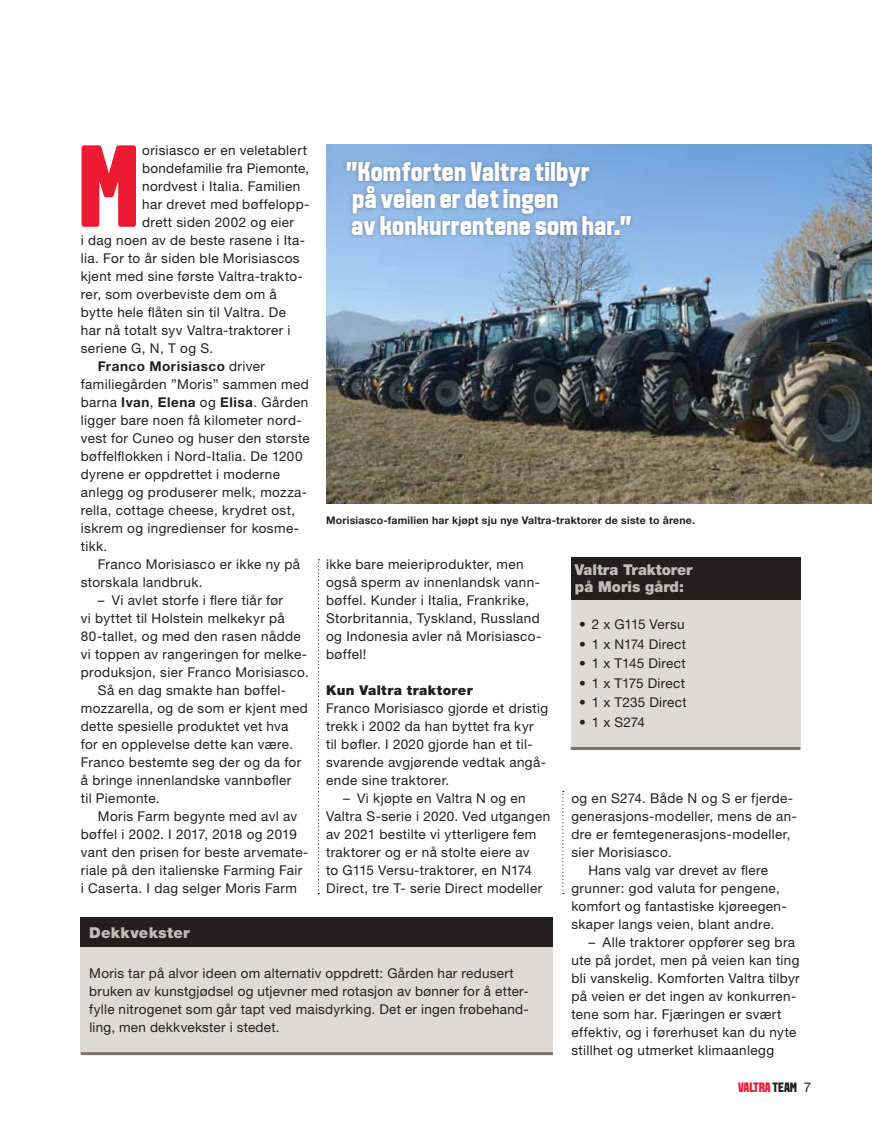
<style>
.page{position:relative;width:872px;height:1127px;background:#fff}
.page>*{position:absolute;margin:0;border:0;box-sizing:border-box;transform-origin:0 0}
.t1{font:800 116.4px "VALTRA Aveny T";color:#ed1a33}
.t2{font:800 27px/27px "VALTRA Aveny T";letter-spacing:.01em;color:#fff}
.t3{font:900 15px/16.5px "Helvetica Neue LT Std";color:#c2bcb9}
.t4{font:900 15px "Helvetica Neue LT Std";letter-spacing:.02em;color:#c2bcb9}
.t5{font:13.5px/18px "Helvetica Neue LT Std";letter-spacing:.03em;color:#231f20}
.t6{font:700 13.5px "Helvetica Neue LT Std";letter-spacing:.04em;color:#231f20}
.t7{font:900 13.5px "Helvetica Neue LT Std";letter-spacing:.03em;color:#231f20}
.t8{font:13.5px "Helvetica Neue LT Std";letter-spacing:-.005em;color:#231f20}
.t9{font:13.5px "Helvetica Neue LT Std";letter-spacing:.005em;color:#231f20}
.t10{font:13.5px "Helvetica Neue LT Std";letter-spacing:-.02em;color:#231f20}
.t11{font:800 13.5px "VALTRA Aveny T";letter-spacing:-.01em;color:#ed1a33}
.t12{font:700 10.5px "Helvetica Neue LT Std";letter-spacing:.02em;color:#231f20}
.s1{font-weight:400}
.s2{font-weight:700}
.s3{color:#231f20}
.s4{font-family:"Helvetica Neue LT Std";font-weight:400;color:#231f20}
</style>
<div class="page">
<img style="left:326px;top:145px;width:546px;height:359px">
<div style="left:342px;top:157px;width:293px;height:82px;background:#231f20;opacity:.3"></div>
<div style="left:570px;top:557px;width:230px;height:43px;background:#231f20"></div>
<div style="left:570px;top:600px;width:230px;height:148px;background:#dedad8"></div>
<hr style="left:570px;top:747px;width:230px;height:3px;background:#7d726d">
<div style="left:81px;top:917px;width:472px;height:30px;background:#231f20"></div>
<div style="left:81px;top:947px;width:472px;height:106px;background:#dedad8"></div>
<hr style="left:81px;top:1052px;width:472px;height:3px;background:#7d726d">
<svg style="left:318px;top:559px;width:1px;height:335px"></svg>
<svg style="left:562px;top:791px;width:2px;height:103px"></svg>
<h1 class="t1" style="left:78px;top:110px;width:56px">M</h1>
<p class="t5" style="left:142px;top:141px;width:166px">orisiasco er en veletablert</p>
<h2 class="t2" style="left:346px;top:158px;width:286px">”Komforten Valtra tilbyr<br>på veien er det ingen<br>av konkurrentene som har.”</h2>
<p class="t5" style="left:142px;top:159px;width:169px">bondefamilie fra Piemonte,</p>
<p class="t5" style="left:142px;top:177px;width:160px">nordvest i Italia. Familien</p>
<p class="t5" style="left:142px;top:195px;width:167px">har drevet med bøffelopp-</p>
<p class="t5" style="left:142px;top:213px;width:153px">drett siden 2002 og eier</p>
<p class="t5" style="left:81px;top:231px;width:226px">i dag noen av de beste rasene i Ita-</p>
<p class="t5" style="left:81px;top:249px;width:220px">lia. For to år siden ble Morisiascos</p>
<p class="t5" style="left:81px;top:267px;width:222px">kjent med sine første Valtra-trakto-</p>
<p class="t5" style="left:81px;top:285px;width:197px">rer, som overbeviste dem om å</p>
<p class="t5" style="left:81px;top:303px;width:207px">bytte hele flåten sin til Valtra. De</p>
<p class="t5" style="left:81px;top:321px;width:211px">har nå totalt syv Valtra-traktorer i</p>
<p class="t5" style="left:81px;top:339px;width:134px">seriene G, N, T og S.</p>
<p class="t6" style="left:98px;top:358px;width:169px">Franco Morisiasco <span class="s1">driver</span></p>
<p class="t5" style="left:81px;top:375px;width:229px">familiegården ”Moris” sammen med</p>
<p class="t5" style="left:81px;top:393px;width:229px">barna <span class="s2">Ivan</span>, <span class="s2">Elena</span> og <span class="s2">Elisa</span>. Gården</p>
<p class="t5" style="left:81px;top:411px;width:222px">ligger bare noen få kilometer nord-</p>
<p class="t5" style="left:81px;top:429px;width:230px">vest for Cuneo og huser den største</p>
<p class="t5" style="left:81px;top:447px;width:223px">bøffelflokken i Nord-Italia. De 1200</p>
<p class="t5" style="left:81px;top:465px;width:201px">dyrene er oppdrettet i moderne</p>
<p class="t5" style="left:81px;top:483px;width:226px">anlegg og produserer melk, mozza-</p>
<p class="t5" style="left:81px;top:501px;width:216px">rella, cottage cheese, krydret ost,</p>
<p class="t5" style="left:81px;top:519px;width:220px">iskrem og ingredienser for kosme-</p>
<p class="t5" style="left:81px;top:537px;width:28px">tikk.</p>
<p class="t5" style="left:98px;top:555px;width:204px">Franco Morisiasco er ikke ny på</p>
<p class="t5" style="left:81px;top:573px;width:123px">storskala landbruk.</p>
<p class="t5" style="left:98px;top:591px;width:187px">– Vi avlet storfe i flere tiår før</p>
<p class="t5" style="left:81px;top:609px;width:205px">vi byttet til Holstein melkekyr på</p>
<p class="t5" style="left:81px;top:627px;width:221px">80-tallet, og med den rasen nådde</p>
<p class="t5" style="left:81px;top:645px;width:228px">vi toppen av rangeringen for melke-</p>
<p class="t5" style="left:81px;top:663px;width:229px">produksjon, sier Franco Morisiasco.</p>
<p class="t5" style="left:98px;top:681px;width:190px">Så en dag smakte han bøffel-</p>
<p class="t5" style="left:81px;top:699px;width:228px">mozzarella, og de som er kjent med</p>
<p class="t5" style="left:81px;top:717px;width:209px">dette spesielle produktet vet hva</p>
<p class="t5" style="left:81px;top:735px;width:214px">for en opplevelse dette kan være.</p>
<p class="t5" style="left:81px;top:753px;width:222px">Franco bestemte seg der og da for</p>
<p class="t5" style="left:81px;top:771px;width:212px">å bringe innenlandske vannbøfler</p>
<p class="t5" style="left:81px;top:789px;width:80px">til Piemonte.</p>
<p class="t5" style="left:98px;top:807px;width:201px">Moris Farm begynte med avl av</p>
<p class="t5" style="left:81px;top:825px;width:218px">bøffel i 2002. I 2017, 2018 og 2019</p>
<p class="t5" style="left:81px;top:843px;width:229px">vant den prisen for beste arvemate-</p>
<p class="t5" style="left:81px;top:861px;width:223px">riale på den italienske Farming Fair</p>
<p class="t5" style="left:81px;top:879px;width:218px">i Caserta. I dag selger Moris Farm</p>
<p class="t12" style="left:326px;top:514px;width:370px">Morisiasco-familien har kjøpt sju nye Valtra-traktorer de siste to årene.</p>
<p class="t5" style="left:326px;top:555px;width:217px">ikke bare meieriprodukter, men også sperm av innenlandsk vann&shy;bøffel. Kunder i Italia, Frankrike,<br>Storbritannia, Tyskland, Russland og Indonesia avler nå Morisiasco&shy;bøffel!</p>
<p class="t7" style="left:326px;top:682px;width:148px">Kun Valtra traktorer</p>
<p class="t5" style="left:326px;top:699px;width:224px">Franco Morisiasco gjorde et dristig trekk i 2002 da han byttet fra kyr<br>til bøfler. I 2020 gjorde han et til&shy;svarende avgjørende vedtak angå&shy;ende sine traktorer.</p>
<p class="t5" style="left:326px;top:789px;width:225px;text-indent:17px">– Vi kjøpte en Valtra N og en Valtra S-serie i 2020. Ved utgangen av 2021 bestilte vi ytterligere fem traktorer og er nå stolte eiere av<br>to G115 Versu-traktorer, en N174<br>Direct, tre T- serie Direct modeller</p>
<p class="t5" style="left:571px;top:789px;width:223px">og en S274. Både N og S er fjerde-</p>
<p class="t3" style="left:575px;top:562px;width:119px">Valtra Traktorer på Moris gård:</p>
<p class="t10" style="left:579px;top:616px;width:107px">• 2 x G115 Versu</p>
<p class="t8" style="left:579px;top:636px;width:108px">• 1 x N174 Direct</p>
<p class="t5" style="left:579px;top:654px;width:108px">• 1 x T145 Direct</p>
<p class="t9" style="left:579px;top:675px;width:107px">• 1 x T175 Direct</p>
<p class="t5" style="left:579px;top:693px;width:109px">• 1 x T235 Direct</p>
<p class="t5" style="left:579px;top:713px;width:67px">• 1 x S274</p>
<p class="t5" style="left:571px;top:807px;width:227px">generasjons-modeller, mens de an-</p>
<p class="t5" style="left:571px;top:825px;width:221px">dre er femtegenerasjons-modeller,</p>
<p class="t5" style="left:571px;top:843px;width:102px">sier Morisiasco.</p>
<p class="t5" style="left:588px;top:861px;width:181px">Hans valg var drevet av flere</p>
<p class="t5" style="left:571px;top:879px;width:210px">grunner: god valuta for pengene,</p>
<p class="t5" style="left:571px;top:897px;width:217px">komfort og fantastiske kjøreegen-</p>
<p class="t5" style="left:571px;top:915px;width:204px">skaper langs veien, blant andre.</p>
<p class="t5" style="left:571px;top:932px;width:230px;text-indent:17px">– Alle traktorer oppfører seg bra ute på jordet, men på veien kan ting bli vanskelig. Komforten Valtra tilbyr på veien er det ingen av konkurren&shy;tene som har. Fjæringen er svært effektiv, og i førerhuset kan du nyte stillhet og utmerket klimaanlegg</p>
<p class="t4" style="left:89px;top:923px;width:102px">Dekkvekster</p>
<p class="t5" style="left:89px;top:963px;width:441px">Moris tar på alvor ideen om alternativ oppdrett: Gården har redusert bruken av kunstgjødsel og utjevner med rotasjon av bønner for å etter&shy;fylle nitrogenet som går tapt ved maisdyrking. Det er ingen frøbehand&shy;ling, men dekkvekster i stedet.</p>
<p class="t11" style="left:738px;top:1078px;width:75px">Valtra <span class="s3">team</span> <span class="s4">7</span></p>
</div>
